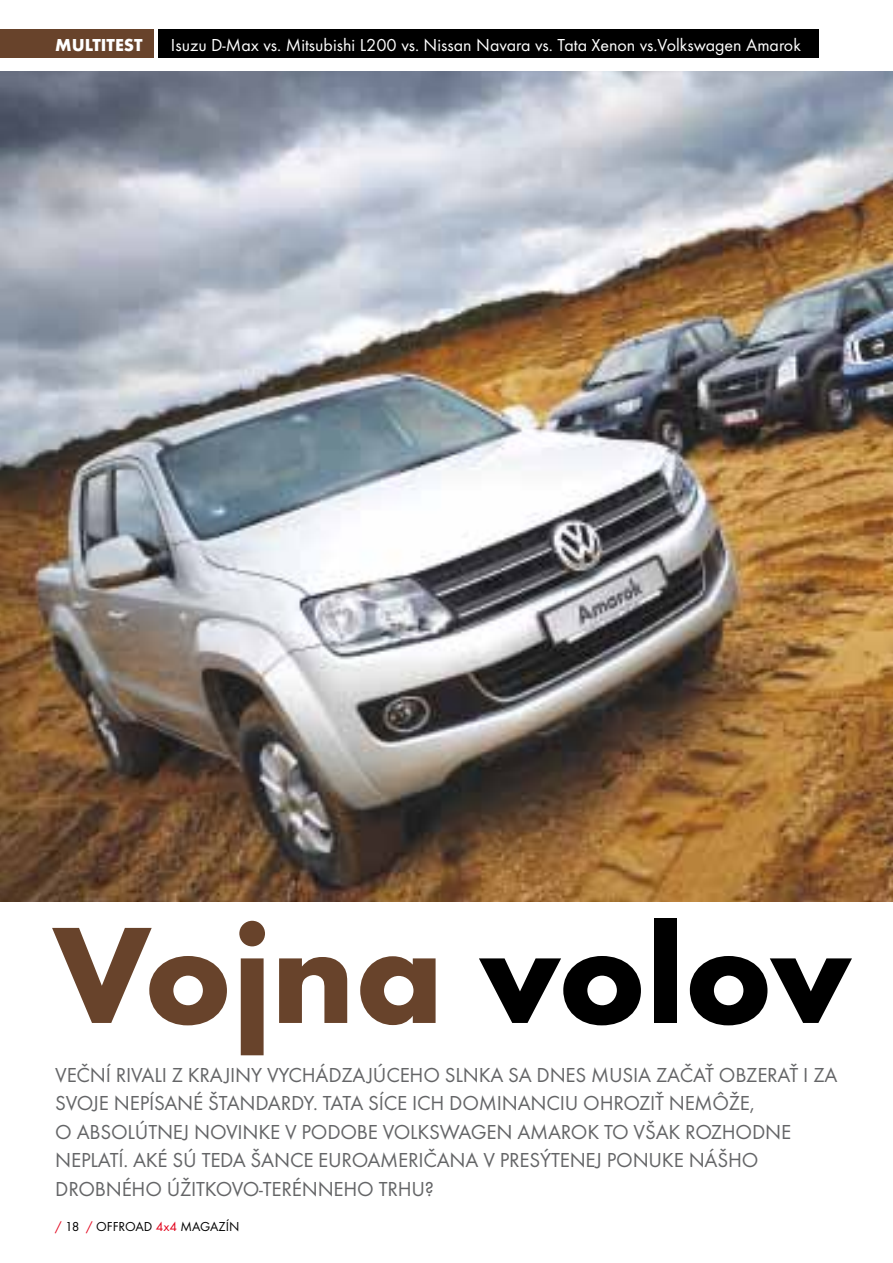
<style>
.page{position:relative;width:893px;height:1263px;background:#fff}
.page>*{position:absolute;margin:0;border:0;box-sizing:border-box;transform-origin:0 0}
.t1{font:700 142.5px "Futura TEE";letter-spacing:-.02em;color:#68432b}
.t2{font:21px "Futura TEE";letter-spacing:-.01em;color:#646567}
.t3{font:18px "Futura TEE";color:#fff}
.t4{font:700 18px "Futura TEE";color:#fff}
.t5{font:13.5px "Futura TEE";color:#000}
.s1{color:#000}
.s2{color:#e2001a}
</style>
<div class="page">
<img style="left:0;top:71px;width:893px;height:830px">
<div style="left:159px;top:29px;width:660px;height:29px;background:#000"></div>
<div style="left:0;top:29px;width:154px;height:29px;background:#68432b"></div>
<p class="t4" style="left:55px;top:34px;width:86px">Multitest</p>
<p class="t3" style="left:171px;top:34px;width:631px">ISUZU D-MAX VS. MITSUBISHI L200 VS. NISSAN NAVARA VS. TATA XENON VS.VOLKSWAGEN AMAROK</p>
<h1 class="t1" style="left:52px;top:887px;width:801px">Vojna <span class="s1">volov</span></h1>
<p class="t2" style="left:55px;top:1062px;width:286px">VEČNÍ RIVALI Z KRAJINY VYCHÁDZA</p>
<p class="t2" style="left:367px;top:1062px;width:453px">JÚCEHO SLN KA SA DN ES MUSIA ZAČAŤ OBZERAŤ I ZA</p>
<p class="t2" style="left:55px;top:1091px;width:186px">SVOJE N EPÍSAN É ŠTANDARD</p>
<p class="t2" style="left:303px;top:1091px;width:162px">Y. TATA SÍCE ICH DOM</p>
<p class="t2" style="left:497px;top:1091px;width:20px">INAN</p>
<p class="t2" style="left:546px;top:1091px;width:210px">CIU OHROZIŤ N EMÔŽE,</p>
<p class="t2" style="left:55px;top:1119px;width:154px">OABSO LÚTN EJ NOV</p>
<p class="t2" style="left:237px;top:1119px;width:90px">IN KE V PODO</p>
<p class="t2" style="left:357px;top:1119px;width:188px">BE VO LKSWAG EN AMARO</p>
<p class="t2" style="left:587px;top:1119px;width:164px">K TO VŠAK ROZHODN</p>
<p class="t2" style="left:781px;top:1119px;width:12px">E</p>
<p class="t2" style="left:55px;top:1148px;width:301px">N EPLATÍ. AKÉ SÚ TEDA ŠAN CE EUROAM</p>
<p class="t2" style="left:398px;top:1148px;width:54px">ERIČANA</p>
<p class="t2" style="left:483px;top:1148px;width:271px">V PRESÝTEN EJ PON UKE NÁŠHO</p>
<p class="t2" style="left:55px;top:1176px;width:14px">DRO</p>
<p class="t2" style="left:95px;top:1176px;width:136px">BN ÉHO ÚŽITKOVO</p>
<p class="t2" style="left:259px;top:1176px;width:176px">-TERÉNN EHO TRHU?</p>
<p class="t5" style="left:55px;top:1218px;width:186px"><span class="s2">/</span> 18 <span class="s2">/</span> OFFROAD <span class="s2">4X4</span> MAGAZÍN</p>
</div>
